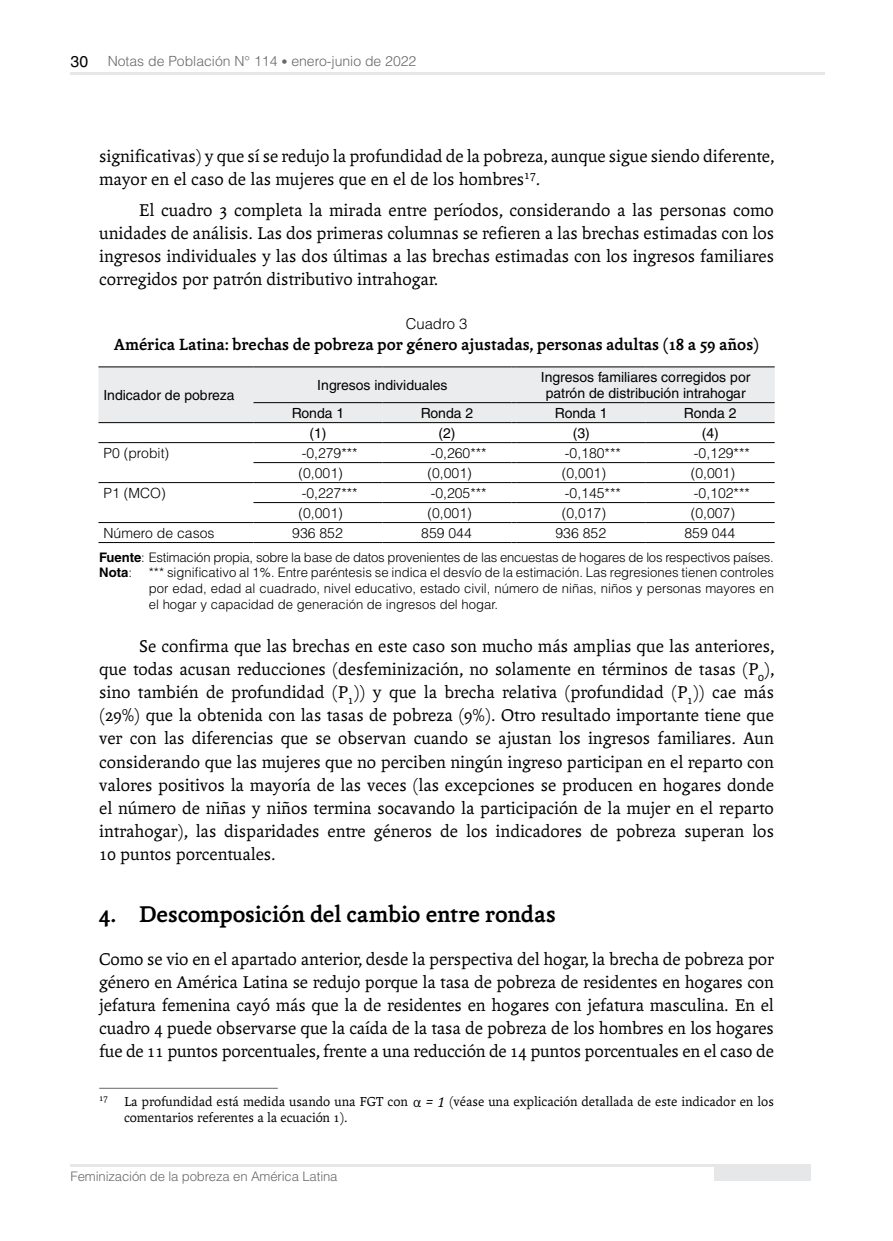
<style>
.page{position:relative;width:893px;height:1241px;background:#fff}
.page>*{position:absolute;margin:0;border:0;box-sizing:border-box;transform-origin:0 0}
.t1{font:700 24.5px "Andralis ND Os F";letter-spacing:-.005em;color:#000}
.t2{font:18.38px/23.1px "Andralis ND Os F";color:#000;text-align:justify}
.t3{font:700 17.5px "Andralis ND Os F";color:#000}
.t4{font:15.75px "Helvetica LT Std";color:#000}
.t5{font:300 14.88px "Helvetica LT Std";color:#000}
.t6{font:300 14px "Helvetica LT Std";color:#000}
.t7{font:14px/15.8px "Helvetica LT Std";color:#000;text-align:center}
.t8{font:14px/15.8px "Andralis ND Os F";color:#000}
.t9{font:300 14px "Helvetica LT Std";color:#68676c}
.t10{font:300 13.12px/15.8px "Helvetica LT Std";letter-spacing:-.02em;color:#000}
.t11{font:300 13.12px "Helvetica LT Std";letter-spacing:-.01em;color:#68676c}
.s1{font-size:12.25px}
.s2{font-weight:700}
.s3{font-family:"MM Century Old Greek";font-size:14.35px}
.s4{font-family:"Cambria";font-style:italic;font-size:14.35px}
</style>
<div class="page">
<div style="left:715px;top:1165px;width:96px;height:15px;background:#e5e7e8"></div>
<hr style="left:71px;top:72px;width:754px;height:2px;background:#e5e7e8">
<hr style="left:71px;top:1164px;width:740px;height:2px;background:#e5e7e8">
<hr style="left:253px;top:462px;width:129px;height:1px;background:#000">
<hr style="left:382px;top:462px;width:129px;height:1px;background:#000">
<hr style="left:517px;top:462px;width:129px;height:1px;background:#000">
<hr style="left:646px;top:462px;width:129px;height:1px;background:#000">
<hr style="left:98px;top:482px;width:155px;height:1px;background:#000">
<hr style="left:253px;top:482px;width:129px;height:1px;background:#000">
<hr style="left:382px;top:482px;width:129px;height:1px;background:#000">
<hr style="left:517px;top:482px;width:129px;height:1px;background:#000">
<hr style="left:646px;top:482px;width:129px;height:1px;background:#000">
<hr style="left:253px;top:502px;width:129px;height:1px;background:#000">
<hr style="left:382px;top:502px;width:129px;height:1px;background:#000">
<hr style="left:517px;top:502px;width:129px;height:1px;background:#000">
<hr style="left:646px;top:502px;width:129px;height:1px;background:#000">
<svg style="left:98px;top:366px;width:677px;height:57px;background:#e1e2e3"></svg>
<hr style="left:517px;top:422px;width:129px;height:1px;background:#000">
<hr style="left:646px;top:422px;width:129px;height:1px;background:#000">
<hr style="left:98px;top:522px;width:155px;height:1px;background:#000">
<hr style="left:253px;top:522px;width:129px;height:1px;background:#000">
<hr style="left:382px;top:522px;width:129px;height:1px;background:#000">
<hr style="left:517px;top:522px;width:129px;height:1px;background:#000">
<hr style="left:646px;top:522px;width:129px;height:1px;background:#000">
<hr style="left:98px;top:542px;width:155px;height:1px;background:#000">
<hr style="left:253px;top:542px;width:129px;height:1px;background:#000">
<hr style="left:382px;top:542px;width:129px;height:1px;background:#000">
<hr style="left:517px;top:542px;width:129px;height:1px;background:#000">
<hr style="left:646px;top:542px;width:129px;height:1px;background:#000">
<hr style="left:98px;top:442px;width:155px;height:1px;background:#000">
<hr style="left:253px;top:442px;width:129px;height:1px;background:#000">
<hr style="left:382px;top:442px;width:129px;height:1px;background:#000">
<hr style="left:517px;top:442px;width:129px;height:1px;background:#000">
<hr style="left:646px;top:442px;width:129px;height:1px;background:#000">
<hr style="left:99px;top:1087px;width:179px;height:1px;background:#68676c">
<p class="t4" style="left:71px;top:53px;width:19px">30</p>
<p class="t9" style="left:108px;top:52px;width:310px">Notas de Población N° 114 <span class="s1">•</span> enero-junio de 2022</p>
<p class="t2" style="left:99px;top:145px;width:676px">significativas) y que sí se redujo la profundidad de la pobreza, aunque sigue siendo diferente, mayor en el caso de las mujeres que en el de los hombres<sup>17</sup>.</p>
<p class="t2" style="left:99px;top:198px;width:676px;text-indent:40px">El cuadro 3 completa la mirada entre períodos, considerando a las personas como unidades de análisis. Las dos primeras columnas se refieren a las brechas estimadas con los ingresos individuales y las dos últimas a las brechas estimadas con los ingresos familiares corregidos por patrón distributivo intrahogar.</p>
<p class="t5" style="left:406px;top:314px;width:63px">Cuadro 3</p>
<p class="t3" style="left:114px;top:334px;width:646px">América Latina: brechas de pobreza por género ajustadas, personas adultas (18 a 59 años)</p>
<p class="t7" style="left:103px;top:387px;width:133px">Indicador de pobreza</p>
<p class="t7" style="left:317px;top:377px;width:132px">Ingresos individuales</p>
<p class="t7" style="left:541px;top:369px;width:211px">Ingresos familiares corregidos por patrón de distribución intrahogar</p>
<p class="t7" style="left:292px;top:405px;width:54px">Ronda 1</p>
<p class="t7" style="left:421px;top:405px;width:54px">Ronda 2</p>
<p class="t7" style="left:555px;top:405px;width:54px">Ronda 1</p>
<p class="t7" style="left:684px;top:405px;width:54px">Ronda 2</p>
<p class="t7" style="left:309px;top:425px;width:19px">(1)</p>
<p class="t7" style="left:438px;top:425px;width:19px">(2)</p>
<p class="t7" style="left:573px;top:425px;width:19px">(3)</p>
<p class="t7" style="left:702px;top:425px;width:19px">(4)</p>
<p class="t6" style="left:103px;top:444px;width:67px">P0 (probit)</p>
<p class="t6" style="left:302px;top:444px;width:58px">-0,279***</p>
<p class="t6" style="left:431px;top:444px;width:58px">-0,260***</p>
<p class="t6" style="left:565px;top:444px;width:58px">-0,180***</p>
<p class="t6" style="left:694px;top:444px;width:58px">-0,129***</p>
<p class="t6" style="left:298px;top:464px;width:46px">(0,001)</p>
<p class="t6" style="left:427px;top:464px;width:46px">(0,001)</p>
<p class="t6" style="left:562px;top:464px;width:46px">(0,001)</p>
<p class="t6" style="left:691px;top:464px;width:46px">(0,001)</p>
<p class="t6" style="left:103px;top:484px;width:64px">P1 (MCO)</p>
<p class="t6" style="left:302px;top:484px;width:58px">-0,227***</p>
<p class="t6" style="left:431px;top:484px;width:58px">-0,205***</p>
<p class="t6" style="left:565px;top:484px;width:58px">-0,145***</p>
<p class="t6" style="left:694px;top:484px;width:58px">-0,102***</p>
<p class="t6" style="left:298px;top:504px;width:46px">(0,001)</p>
<p class="t6" style="left:427px;top:504px;width:46px">(0,001)</p>
<p class="t6" style="left:562px;top:504px;width:46px">(0,017)</p>
<p class="t6" style="left:691px;top:504px;width:46px">(0,007)</p>
<p class="t6" style="left:104px;top:524px;width:113px">Número de casos</p>
<p class="t6" style="left:292px;top:524px;width:52px">936 852</p>
<p class="t6" style="left:421px;top:524px;width:52px">859 044</p>
<p class="t6" style="left:555px;top:524px;width:52px">936 852</p>
<p class="t6" style="left:684px;top:524px;width:52px">859 044</p>
<p class="t10" style="left:99px;top:549px;width:676px"><span class="s2">Fuente</span>: Estimación propia, sobre la base de datos provenientes de las encuestas de hogares de los respectivos países.<br><span class="s2">Nota</span>:</p>
<p class="t10" style="left:149px;top:564px;width:627px;text-align:justify">*** significativo al 1%. Entre paréntesis se indica el desvío de la estimación. Las regresiones tienen controles por edad, edad al cuadrado, nivel educativo, estado civil, número de niñas, niños y personas mayores en el hogar y capacidad de generación de ingresos del hogar.</p>
<p class="t2" style="left:99px;top:634px;width:676px;text-indent:40px">Se confirma que las brechas en este caso son mucho más amplias que las anteriores, que todas acusan reducciones (desfeminización, no solamente en términos de tasas (P<sub>0</sub>), sino también de profundidad (P<sub>1</sub>)) y que la brecha relativa (profundidad (P<sub>1</sub>)) cae más (29%) que la obtenida con las tasas de pobreza (9%). Otro resultado importante tiene que ver con las diferencias que se observan cuando se ajustan los ingresos familiares. Aun considerando que las mujeres que no perciben ningún ingreso participan en el reparto con valores positivos la mayoría de las veces (las excepciones se producen en hogares donde el número de niñas y niños termina socavando la participación de la mujer en el reparto intrahogar), las disparidades entre géneros de los indicadores de pobreza superan los 10 puntos porcentuales.</p>
<h1 class="t1" style="left:99px;top:900px;width:458px">4. Descomposición del cambio entre rondas</h1>
<p class="t2" style="left:99px;top:947px;width:676px">Como se vio en el apartado anterior, desde la perspectiva del hogar, la brecha de pobreza por género en América Latina se redujo porque la tasa de pobreza de residentes en hogares con jefatura femenina cayó más que la de residentes en hogares con jefatura masculina. En el cuadro 4 puede observarse que la caída de la tasa de pobreza de los hombres en los hogares fue de 11 puntos porcentuales, frente a una reducción de 14 puntos porcentuales en el caso de</p>
<p class="t8" style="left:124px;top:1093px;width:651px;text-indent:-25px"><sup>17</sup> La profundidad está medida usando una FGT con <span class="s3">a</span> <span class="s4">= 1</span> (véase una explicación detallada de este indicador en los comentarios referentes a la ecuación 1).</p>
<p class="t11" style="left:71px;top:1167px;width:268px">Feminización de la pobreza en América Latina</p>
</div>
